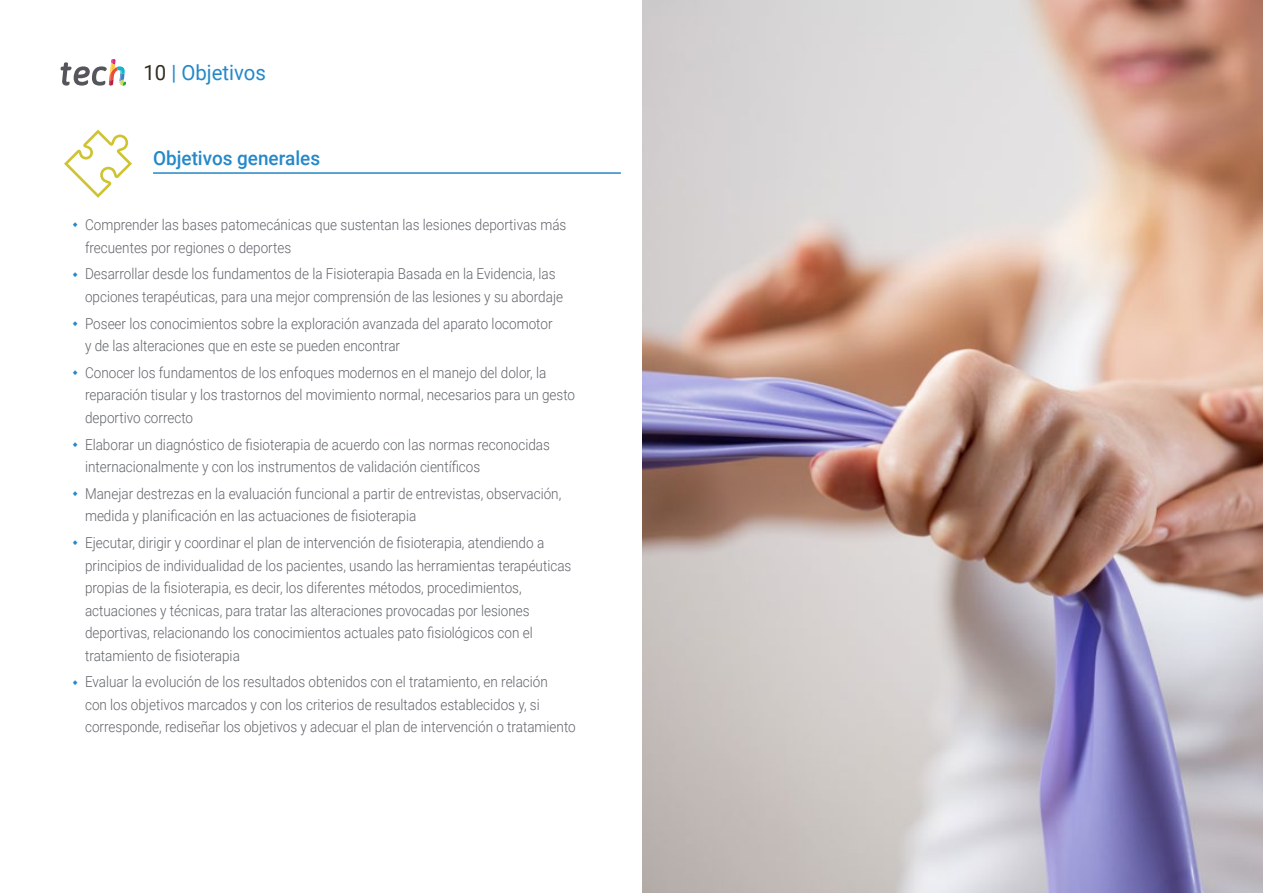
<style>
.page{position:relative;width:1263px;height:893px;background:#fff}
.page>*{position:absolute;margin:0;border:0;box-sizing:border-box;transform-origin:0 0}
.t1{font:21px "Roboto";color:#2488c9}
.t2{font:500 19.5px "Roboto";color:#2488c9}
.t3{font:300 15px/22.5px "Roboto";color:#61646a;scale:.9 1}
.s1{color:#312e20}
</style>
<div class="page">
<hr style="left:153px;top:173px;width:468px;height:1px;background:#2488c9">
<svg style="left:64px;top:130px;width:68px;height:68px"></svg>
<img style="left:642px;top:0;width:621px;height:893px">
<svg style="left:61px;top:59px;width:65px;height:27px"></svg>
<h1 class="t1" style="left:144px;top:57px;width:124px"><span class="s1">10</span> | Objetivos</h1>
<h2 class="t2" style="left:153px;top:144px;width:169px">Objetivos generales</h2>
<p class="t3" style="left:85px;top:213px;width:536px">Comprender las bases patomecánicas que sustentan las lesiones deportivas más frecuentes por regiones o deportes</p>
<p class="t3" style="left:85px;top:262px;width:533px">Desarrollar desde los fundamentos de la Fisioterapia Basada en la Evidencia, las opciones terapéuticas, para una mejor comprensión de las lesiones y su abordaje</p>
<p class="t3" style="left:85px;top:311px;width:521px">Poseer los conocimientos sobre la exploración avanzada del aparato locomotor y de las alteraciones que en este se pueden encontrar</p>
<p class="t3" style="left:85px;top:361px;width:546px">Conocer los fundamentos de los enfoques modernos en el manejo del dolor, la reparación tisular y los trastornos del movimiento normal, necesarios para un gesto deportivo correcto</p>
<p class="t3" style="left:85px;top:432px;width:518px">Elaborar un diagnóstico de fisioterapia de acuerdo con las normas reconocidas internacionalmente y con los instrumentos de validación científicos</p>
<p class="t3" style="left:85px;top:482px;width:531px">Manejar destrezas en la evaluación funcional a partir de entrevistas, observación, medida y planificación en las actuaciones de fisioterapia</p>
<p class="t3" style="left:85px;top:531px;width:542px">Ejecutar, dirigir y coordinar el plan de intervención de fisioterapia, atendiendo a principios de individualidad de los pacientes, usando las herramientas terapéuticas propias de la fisioterapia, es decir, los diferentes métodos, procedimientos, actuaciones y técnicas, para tratar las alteraciones provocadas por lesiones deportivas, relacionando los conocimientos actuales pato fisiológicos con el tratamiento de fisioterapia</p>
<p class="t3" style="left:85px;top:670px;width:547px">Evaluar la evolución de los resultados obtenidos con el tratamiento, en relación<br>con los objetivos marcados y con los criterios de resultados establecidos y, si corresponde, rediseñar los objetivos y adecuar el plan de intervención o tratamiento</p>
</div>
